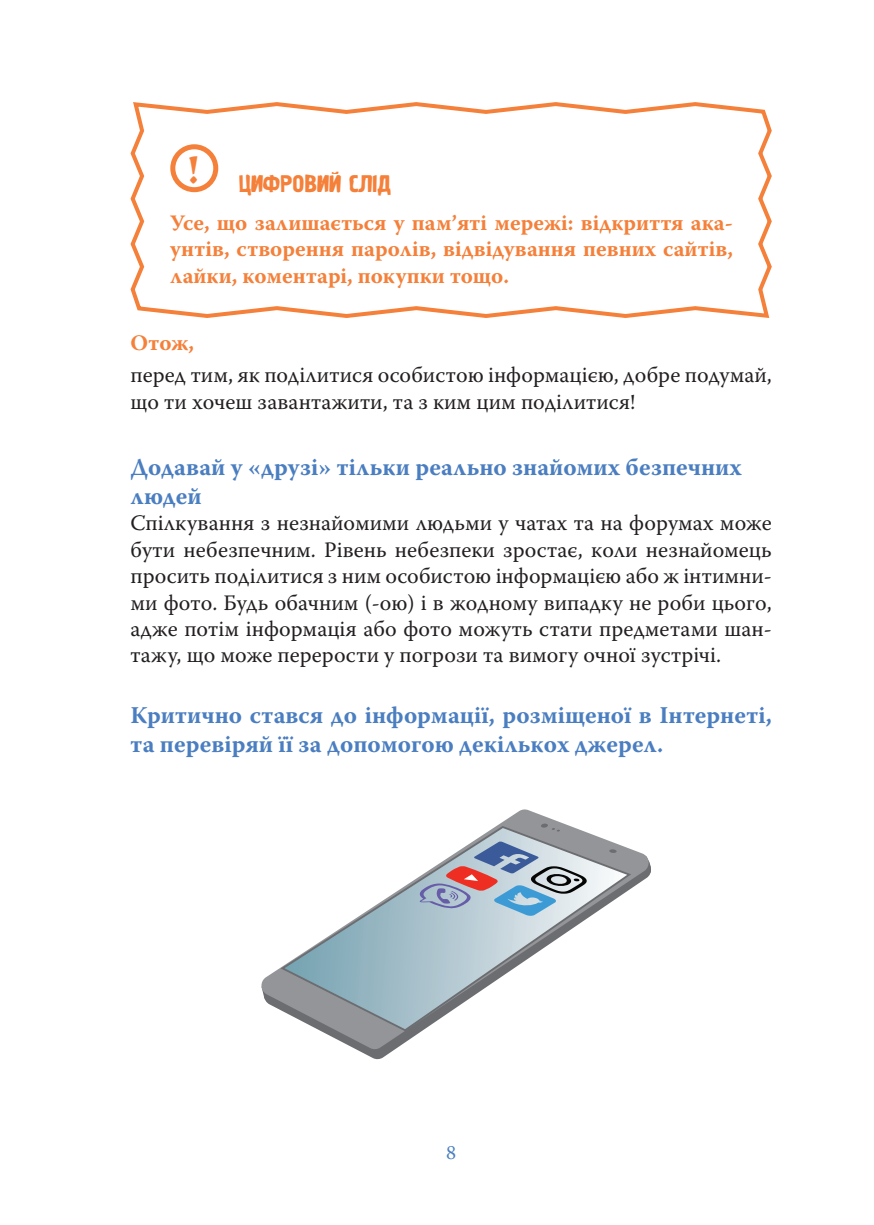
<style>
.page{position:relative;width:874px;height:1225px;background:#fff}
.page>*{position:absolute;margin:0;border:0;box-sizing:border-box;transform-origin:0 0}
.t1{font:700 24px/28.8px "Warnock Pro";color:#4a7ec0}
.t2{font:24px "Graffiti 1 C";color:#f4803a}
.t3{font:22px/26.4px "Warnock Pro";color:#231f20}
.t4{font:700 22px/26.4px "Warnock Pro";color:#f4803a;text-align:justify}
.t5{font:20px "Warnock Pro";color:#4a7ec0}
</style>
<div class="page">
<svg style="left:261px;top:809px;width:389px;height:240px"></svg>
<svg style="left:280px;top:825px;width:353px;height:207px"></svg>
<svg style="left:609px;top:849px;width:7px;height:4px"></svg>
<svg style="left:540px;top:823px;width:19px;height:8px"></svg>
<svg style="left:415px;top:841px;width:171px;height:75px;background:#adb4c2"></svg>
<svg style="left:130px;top:102px;width:642px;height:216px"></svg>
<div style="left:170px;top:144px;width:48px;height:48px;border:5px solid #f4803a;border-radius:50%"></div>
<p class="t2" style="left:187px;top:170px;width:205px"><sup>!</sup> ЦИФРОВИЙ СЛІД</p>
<p class="t4" style="left:170px;top:209px;width:564px">Усе, що залишається у пам’яті мережі: відкриття ака&shy;унтів, створення паролів, відвідування певних сайтів, лайки, коментарі, покупки тощо.</p>
<p class="t4" style="left:130px;top:329px;width:65px">Отож,</p>
<p class="t3" style="left:130px;top:361px;width:642px">перед тим, як поділитися особистою інформацією, добре подумай, що ти хочеш завантажити, та з ким цим поділитися!</p>
<p class="t1" style="left:130px;top:452px;width:612px">Додавай у «друзі» тільки реально знайомих безпечних людей</p>
<p class="t3" style="left:130px;top:509px;width:642px;text-align:justify">Спілкування з незнайомими людьми у чатах та на форумах може бути небезпечним. Рівень небезпеки зростає, коли незнайомець просить поділитися з ним особистою інформацією або ж інтимни&shy;ми фото. Будь обачним (-ою) і в жодному випадку не роби цього, адже потім інформація або фото можуть стати предметами шан&shy;тажу, що може перерости у погрози та вимогу очної зустрічі.</p>
<p class="t1" style="left:130px;top:700px;width:642px">Критично стався до інформації, розміщеної в Інтернеті, та перевіряй її за допомогою декількох джерел.</p>
<p class="t5" style="left:446px;top:1140px;width:12px">8</p>
</div>
